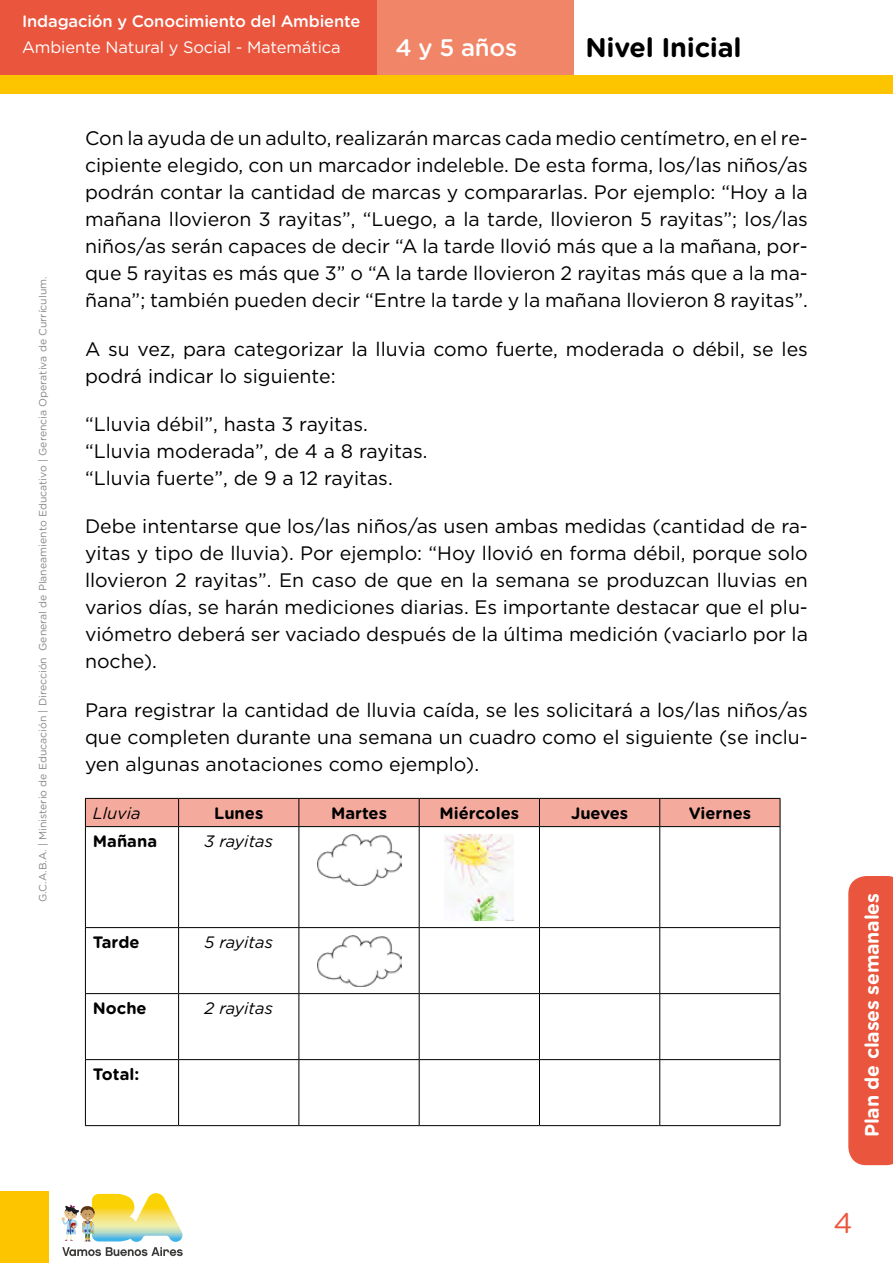
<style>
.page{position:relative;width:893px;height:1263px;background:#fff}
.page>*{position:absolute;margin:0;border:0;box-sizing:border-box;transform-origin:0 0}
.t1{font:28.5px "Gotham Rounded";color:#ea553d}
.t2{font:700 27px "Gotham Rounded";letter-spacing:-.01em;color:#000}
.t3{font:500 24px "Gotham Rounded";color:#fff}
.t4{font:19.5px/27px "Gotham";color:#000;text-align:justify}
.t5{font:700 19.5px "Gotham Rounded";letter-spacing:-.01em;color:#fff}
.t6{font:700 16.5px "Gotham Rounded";color:#000}
.t7{font:500 16.5px "Gotham Rounded";letter-spacing:-.01em;color:#fff}
.t8{font:16.5px "Gotham Rounded";letter-spacing:-.01em;color:#fff}
.t9{font:italic 16.5px "Gotham Rounded";color:#000}
.t10{font:10.5px "Gotham Rounded";color:#878787}
</style>
<div class="page">
<div style="left:0;top:0;width:378px;height:75px;background:#ea553d"></div>
<div style="left:378px;top:0;width:196px;height:75px;background:#f18568"></div>
<div style="left:0;top:1191px;width:48px;height:72px;background:#fdc500"></div>
<svg style="left:61px;top:1193px;width:122px;height:63px"></svg>
<div style="left:0;top:75px;width:893px;height:19px;background:#fdc500"></div>
<svg style="left:848px;top:876px;width:45px;height:289px;background:#ea5a43"></svg>
<svg style="left:86px;top:827px;width:694px;height:298px"></svg>
<div style="left:85px;top:798px;width:696px;height:28px;background:#f5aa9e"></div>
<hr style="left:85px;top:826px;width:94px;height:1px;background:#000">
<hr style="left:85px;top:827px;width:1px;height:100px;background:#000">
<hr style="left:179px;top:826px;width:120px;height:1px;background:#000">
<hr style="left:178px;top:827px;width:1px;height:100px;background:#000">
<hr style="left:299px;top:826px;width:120px;height:1px;background:#000">
<hr style="left:298px;top:827px;width:1px;height:100px;background:#000">
<hr style="left:419px;top:826px;width:120px;height:1px;background:#000">
<hr style="left:419px;top:827px;width:1px;height:100px;background:#000">
<hr style="left:539px;top:826px;width:121px;height:1px;background:#000">
<hr style="left:539px;top:827px;width:1px;height:100px;background:#000">
<hr style="left:660px;top:826px;width:120px;height:1px;background:#000">
<hr style="left:659px;top:827px;width:1px;height:100px;background:#000">
<hr style="left:780px;top:827px;width:1px;height:100px;background:#000">
<hr style="left:85px;top:927px;width:94px;height:1px;background:#000">
<hr style="left:85px;top:928px;width:1px;height:65px;background:#000">
<hr style="left:179px;top:927px;width:120px;height:1px;background:#000">
<hr style="left:178px;top:928px;width:1px;height:65px;background:#000">
<hr style="left:299px;top:927px;width:120px;height:1px;background:#000">
<hr style="left:298px;top:928px;width:1px;height:65px;background:#000">
<hr style="left:419px;top:927px;width:120px;height:1px;background:#000">
<hr style="left:419px;top:928px;width:1px;height:65px;background:#000">
<hr style="left:539px;top:927px;width:121px;height:1px;background:#000">
<hr style="left:539px;top:928px;width:1px;height:65px;background:#000">
<hr style="left:660px;top:927px;width:120px;height:1px;background:#000">
<hr style="left:659px;top:928px;width:1px;height:65px;background:#000">
<hr style="left:780px;top:928px;width:1px;height:65px;background:#000">
<hr style="left:85px;top:993px;width:94px;height:1px;background:#000">
<hr style="left:85px;top:994px;width:1px;height:65px;background:#000">
<hr style="left:179px;top:993px;width:120px;height:1px;background:#000">
<hr style="left:178px;top:994px;width:1px;height:65px;background:#000">
<hr style="left:299px;top:993px;width:120px;height:1px;background:#000">
<hr style="left:298px;top:994px;width:1px;height:65px;background:#000">
<hr style="left:419px;top:993px;width:120px;height:1px;background:#000">
<hr style="left:419px;top:994px;width:1px;height:65px;background:#000">
<hr style="left:539px;top:993px;width:121px;height:1px;background:#000">
<hr style="left:539px;top:994px;width:1px;height:65px;background:#000">
<hr style="left:660px;top:993px;width:120px;height:1px;background:#000">
<hr style="left:659px;top:994px;width:1px;height:65px;background:#000">
<hr style="left:780px;top:994px;width:1px;height:65px;background:#000">
<hr style="left:85px;top:1059px;width:94px;height:1px;background:#000">
<hr style="left:85px;top:1060px;width:1px;height:65px;background:#000">
<hr style="left:179px;top:1059px;width:120px;height:1px;background:#000">
<hr style="left:178px;top:1060px;width:1px;height:65px;background:#000">
<hr style="left:299px;top:1059px;width:120px;height:1px;background:#000">
<hr style="left:298px;top:1060px;width:1px;height:65px;background:#000">
<hr style="left:419px;top:1059px;width:120px;height:1px;background:#000">
<hr style="left:419px;top:1060px;width:1px;height:65px;background:#000">
<hr style="left:539px;top:1059px;width:121px;height:1px;background:#000">
<hr style="left:539px;top:1060px;width:1px;height:65px;background:#000">
<hr style="left:660px;top:1059px;width:120px;height:1px;background:#000">
<hr style="left:659px;top:1060px;width:1px;height:65px;background:#000">
<hr style="left:780px;top:1060px;width:1px;height:65px;background:#000">
<hr style="left:85px;top:1125px;width:94px;height:1px;background:#000">
<hr style="left:179px;top:1125px;width:120px;height:1px;background:#000">
<hr style="left:299px;top:1125px;width:120px;height:1px;background:#000">
<hr style="left:419px;top:1125px;width:120px;height:1px;background:#000">
<hr style="left:539px;top:1125px;width:121px;height:1px;background:#000">
<hr style="left:660px;top:1125px;width:120px;height:1px;background:#000">
<img style="left:317px;top:834px;width:84px;height:51px">
<img style="left:445px;top:834px;width:69px;height:86px">
<img style="left:317px;top:935px;width:84px;height:51px">
<p class="t7" style="left:22px;top:10px;width:340px">Indagación y Conocimiento del Ambiente</p>
<p class="t8" style="left:22px;top:36px;width:320px">Ambiente Natural y Social - Matemática</p>
<p class="t3" style="left:395px;top:31px;width:123px">4 y 5 años</p>
<h2 class="t2" style="left:585px;top:28px;width:158px">Nivel Inicial</h2>
<p class="t10" style="left:35px;top:902px;width:627px;rotate:-90deg">G.C.A.B.A. | Ministerio de Educación | Dirección General de Planeamiento Educativo | Gerencia Operativa de Currículum.</p>
<p class="t4" style="left:85px;top:124px;width:724px">Con la ayuda de un adulto, realizarán marcas cada medio centímetro, en el re&shy;cipiente elegido, con un marcador indeleble. De esta forma, los/las niños/as podrán contar la cantidad de marcas y compararlas. Por ejemplo: “Hoy a la mañana llovieron 3 rayitas”, “Luego, a la tarde, llovieron 5 rayitas”; los/las niños/as serán capaces de decir “A la tarde llovió más que a la mañana, por&shy;que 5 rayitas es más que 3” o “A la tarde llovieron 2 rayitas más que a la ma&shy;ñana”; también pueden decir “Entre la tarde y la mañana llovieron 8 rayitas”.</p>
<p class="t4" style="left:85px;top:335px;width:724px">A su vez, para categorizar la lluvia como fuerte, moderada o débil, se les podrá indicar lo siguiente:</p>
<p class="t4" style="left:85px;top:410px;width:344px;text-align:left">“Lluvia débil”, hasta 3 rayitas. “Lluvia moderada”, de 4 a 8 rayitas. “Lluvia fuerte”, de 9 a 12 rayitas.</p>
<p class="t4" style="left:85px;top:513px;width:724px">Debe intentarse que los/las niños/as usen ambas medidas (cantidad de ra&shy;yitas y tipo de lluvia). Por ejemplo: “Hoy llovió en forma débil, porque solo llovieron 2 rayitas”. En caso de que en la semana se produzcan lluvias en varios días, se harán mediciones diarias. Es importante destacar que el plu&shy;viómetro deberá ser vaciado después de la última medición (vaciarlo por la noche).</p>
<p class="t4" style="left:85px;top:696px;width:724px">Para registrar la cantidad de lluvia caída, se les solicitará a los/las niños/as que completen durante una semana un cuadro como el siguiente (se inclu&shy;yen algunas anotaciones como ejemplo).</p>
<p class="t9" style="left:93px;top:802px;width:49px">Lluvia</p>
<p class="t6" style="left:214px;top:801px;width:51px">Lunes</p>
<p class="t6" style="left:331px;top:801px;width:57px">Martes</p>
<p class="t6" style="left:440px;top:801px;width:81px">Miércoles</p>
<p class="t6" style="left:571px;top:801px;width:59px">Jueves</p>
<p class="t6" style="left:689px;top:801px;width:64px">Viernes</p>
<p class="t6" style="left:93px;top:829px;width:66px">Mañana</p>
<p class="t9" style="left:204px;top:830px;width:70px">3 rayitas</p>
<p class="t6" style="left:93px;top:930px;width:48px">Tarde</p>
<p class="t9" style="left:205px;top:931px;width:70px">5 rayitas</p>
<p class="t6" style="left:93px;top:996px;width:55px">Noche</p>
<p class="t9" style="left:205px;top:997px;width:70px">2 rayitas</p>
<p class="t6" style="left:93px;top:1062px;width:48px">Total:</p>
<p class="t5" style="left:858px;top:1137px;width:246px;rotate:-90deg">Plan de clases semanales</p>
<h1 class="t1" style="left:833px;top:1203px;width:21px">4</h1>
</div>
